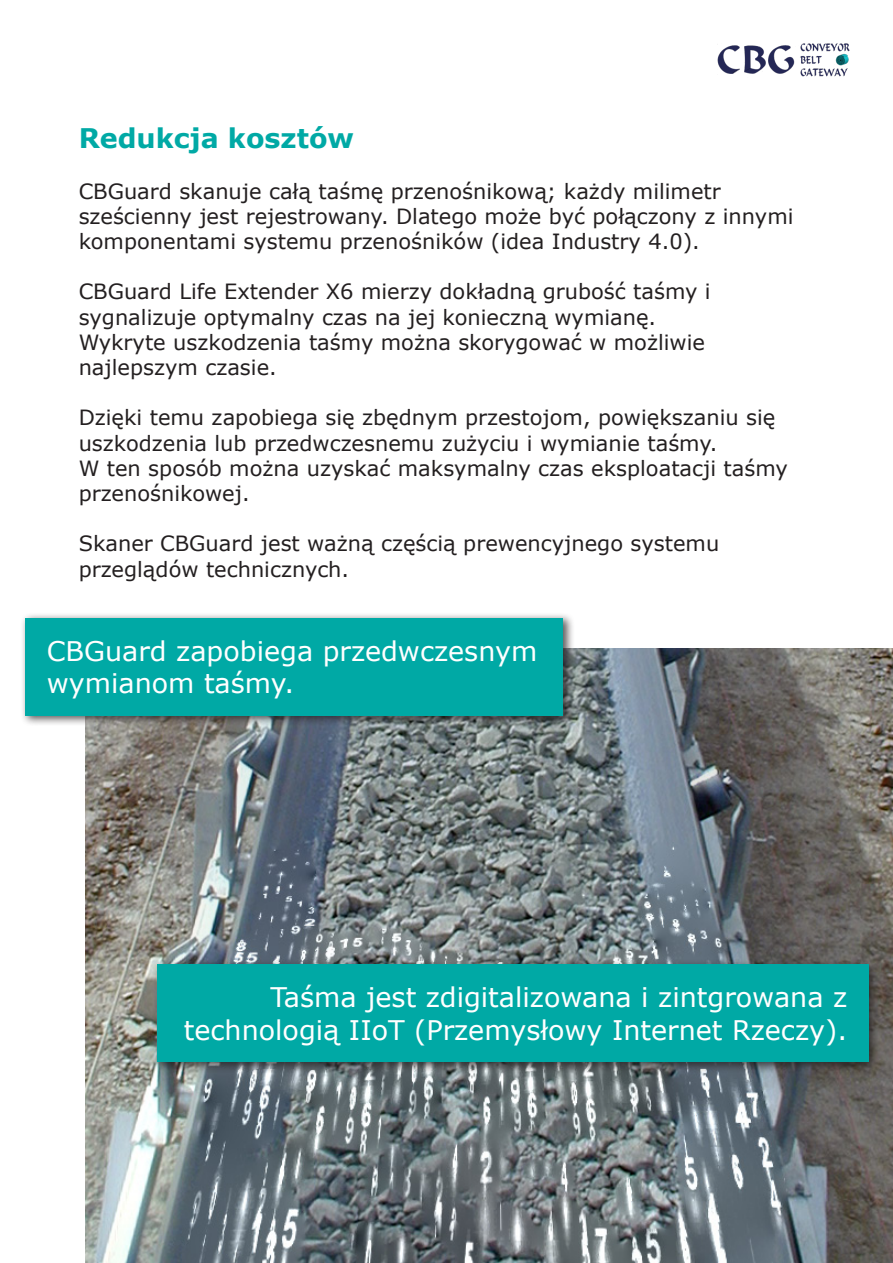
<style>
.page{position:relative;width:893px;height:1263px;background:#fff}
.page>*{position:absolute;margin:0;border:0;box-sizing:border-box;transform-origin:0 0}
.t1{font:27px/32.4px "Verdana";color:#fff}
.t2{font:700 27px "Verdana";color:#00a9a5}
.t3{font:21px/25.2px "Verdana";color:#231f20}
</style>
<div class="page">
<img style="left:718px;top:43px;width:132px;height:34px">
<img style="left:85px;top:648px;width:808px;height:615px">
<div style="left:152px;top:959px;width:727px;height:114px;background:#231f20;opacity:.75"></div>
<div style="left:157px;top:964px;width:711px;height:98px;background:#00a9a5"></div>
<div style="left:20px;top:612px;width:555px;height:115px;background:#231f20;opacity:.75"></div>
<div style="left:26px;top:618px;width:537px;height:98px;background:#00a9a5"></div>
<p class="t2" style="left:79px;top:119px;width:277px">Redukcja kosztów</p>
<p class="t3" style="left:79px;top:178px;width:716px">CBGuard skanuje całą taśmę przenośnikową; każdy milimetr sześcienny jest rejestrowany. Dlatego może być połączony z innymi komponentami systemu przenośników (idea Industry 4.0).</p>
<p class="t3" style="left:79px;top:279px;width:634px">CBGuard Life Extender X6 mierzy dokładną grubość taśmy i sygnalizuje optymalny czas na jej konieczną wymianę.</p>
<p class="t3" style="left:79px;top:329px;width:628px">Wykryte uszkodzenia taśmy można skorygować w możliwie najlepszym czasie.</p>
<p class="t3" style="left:79px;top:405px;width:698px">Dzięki temu zapobiega się zbędnym przestojom, powiększaniu się uszkodzenia lub przedwczesnemu zużyciu i wymianie taśmy.</p>
<p class="t3" style="left:79px;top:455px;width:711px">W ten sposób można uzyskać maksymalny czas eksploatacji taśmy przenośnikowej.</p>
<p class="t3" style="left:79px;top:531px;width:642px">Skaner CBGuard jest ważną częścią prewencyjnego systemu przeglądów technicznych.</p>
<p class="t1" style="left:47px;top:635px;width:492px">CBGuard zapobiega przedwczesnym wymianom taśmy.</p>
<p class="t1" style="left:270px;top:981px;width:578px">Taśma jest zdigitalizowana i zintgrowana z</p>
<p class="t1" style="left:184px;top:1013px;width:665px">technologią IIoT (Przemysłowy Internet Rzeczy).</p>
</div>
